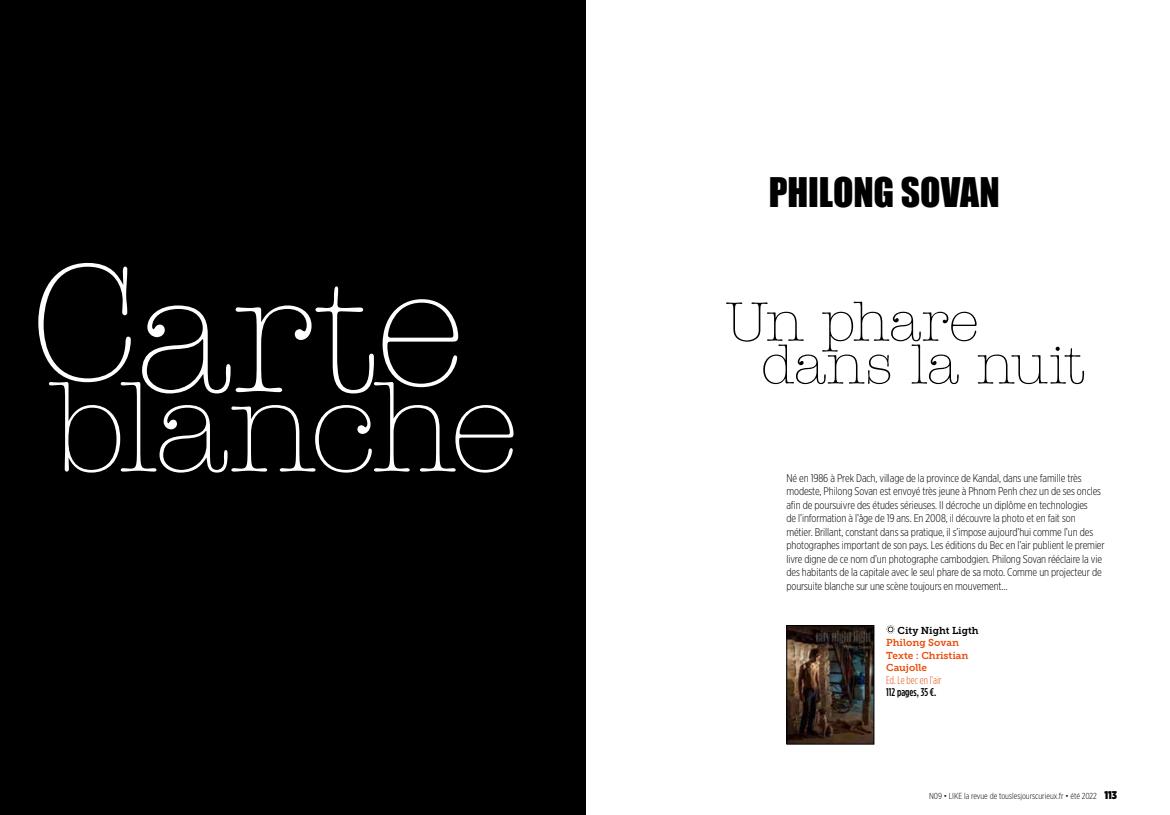
<style>
.page{position:relative;width:1170px;height:815px;background:#fff}
.page>*{position:absolute;margin:0;border:0;box-sizing:border-box;transform-origin:0 0}
.t1{font:300 165.62px "American Typewriter Std";letter-spacing:-.005em;color:#fff}
.t2{font:300 127.25px "American Typewriter Std";letter-spacing:-.04em;color:#fff}
.t3{font:300 55.62px "American Typewriter Std";letter-spacing:-.01em;color:#000}
.t4{font:37.5px "Impact";letter-spacing:-.005em;color:#000}
.t5{font:300 11.25px/13.5px "Gotham X Narrow";letter-spacing:-.01em;color:#000}
.t6{font:300 11.25px "Gotham Condensed";color:#e94e0f}
.t7{font:500 11.25px "Gotham Condensed";color:#000}
.t8{font:10px/12.5px "Museo Slab 700";color:#e94e0f}
.t9{font:10px "Museo Slab 700";letter-spacing:-.005em;color:#000}
.t10{font:300 8.75px "Gotham X Narrow";color:#000}
.s1{font-weight:900;font-size:11.25px}
</style>
<div class="page">
<div style="left:0;top:0;width:585px;height:815px;background:#000"></div>
<svg style="left:886px;top:625px;width:8px;height:9px"></svg>
<img style="left:788px;top:627px;width:84px;height:115px">
<div style="left:786px;top:625px;width:88px;height:119px;border:1px solid #000"></div>
<h1 class="t1" style="left:30px;top:244px;width:438px">Carte</h1>
<h2 class="t2" style="left:51px;top:358px;width:470px">blanche</h2>
<h3 class="t4" style="left:768px;top:163px;width:233px">PHILONG SOVAN</h3>
<h3 class="t3" style="left:725px;top:291px;width:255px">Un phare</h3>
<h3 class="t3" style="left:761px;top:334px;width:325px">dans la nuit</h3>
<p class="t5" style="left:786px;top:471px;width:320px">Né en 1986 à Prek Dach, village de la province de Kandal, dans une famille très modeste, Philong Sovan est envoyé très jeune à Phnom Penh chez un de ses oncles afin de poursuivre des études sérieuses. II décroche un diplôme en technologies<br>de l’information à l’âge de 19 ans. En 2008, il découvre la photo et en fait son métier. Brillant, constant dans sa pratique, il s’impose aujourd’hui comme l’un des photographes important de son pays. Les éditions du Bec en l’air publient le premier livre digne de ce nom d’un photographe cambodgien. Philong Sovan rééclaire la vie des habitants de la capitale avec le seul phare de sa moto. Comme un projecteur de poursuite blanche sur une scène toujours en mouvement…</p>
<p class="t9" style="left:897px;top:625px;width:82px">City Night Ligth</p>
<p class="t8" style="left:886px;top:636px;width:84px">Philong Sovan<br>Texte : Christian<br>Caujolle</p>
<p class="t6" style="left:886px;top:673px;width:57px">Ed. Le bec en l’air</p>
<p class="t7" style="left:886px;top:686px;width:52px">112 pages, 35 €.</p>
<p class="t10" style="left:928px;top:791px;width:189px">N09 • LIKE la revue de touslesjourscurieux.fr • été 2022 <span class="s1">113</span></p>
</div>
